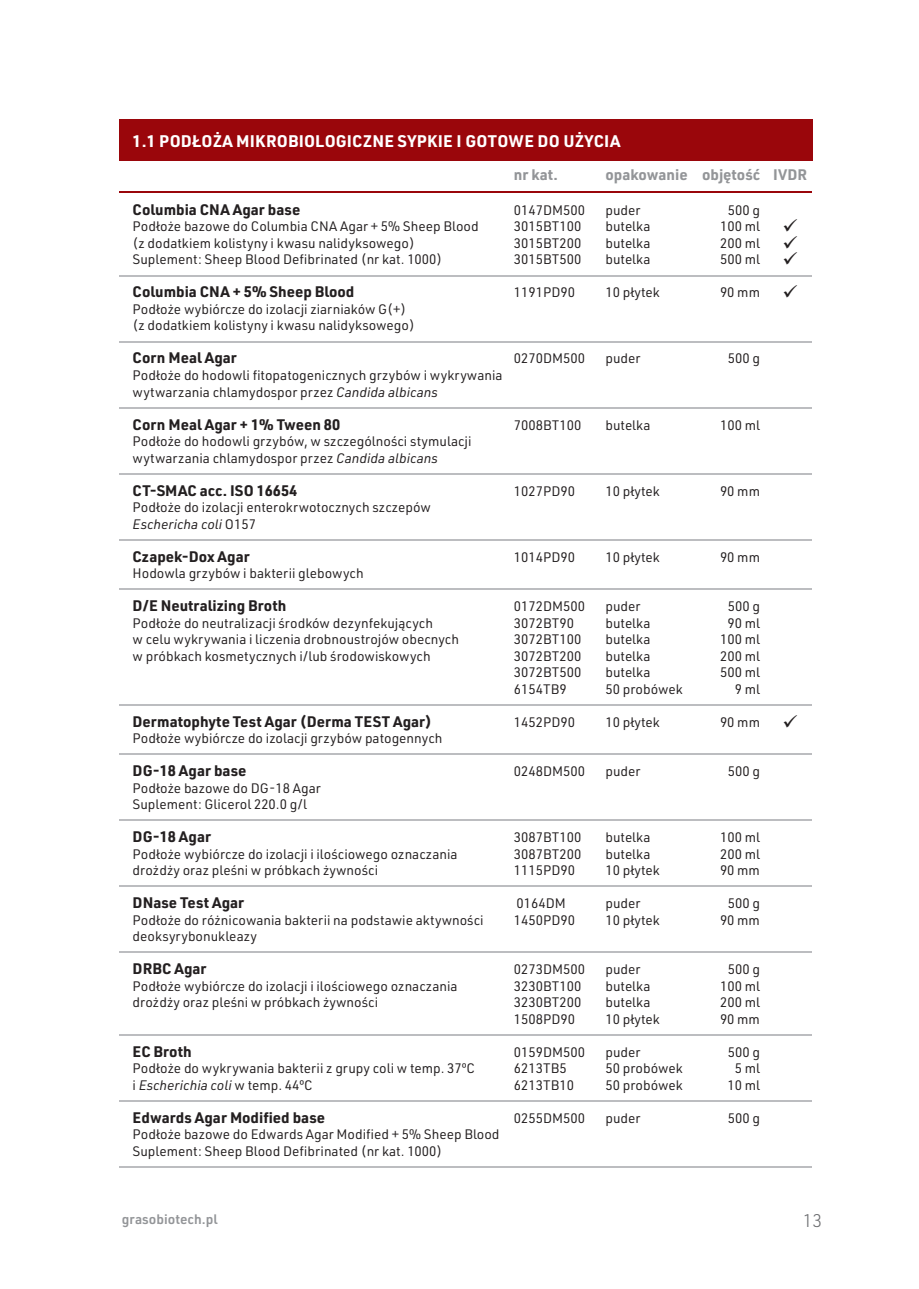
<style>
.page{position:relative;width:919px;height:1289px;background:#fff}
.page>*{position:absolute;margin:0;border:0;box-sizing:border-box;transform-origin:0 0}
.t1{font:300 18px "URWDIN";color:#6c6d70}
.t2{font:700 16.5px "URWDIN";letter-spacing:.01em;color:#fff}
.t3{font:700 15px "URWDIN";color:#231f20}
.t4{font:700 15px "URWDIN";color:#939598}
.t5{font:13.5px/16.5px "URWDIN";color:#231f20}
.t6{font:italic 13.5px "URWDIN";color:#231f20}
.t7{font:600 13.5px "URWDIN";color:#939598}
.s1{font-style:italic}
.s2{font-style:normal}
</style>
<div class="page">
<div style="left:119px;top:119px;width:693px;height:41px;background:#9a060b"></div>
<hr style="left:119px;top:191px;width:692px;height:1px;background:#9a060b">
<hr style="left:119px;top:275px;width:692px;height:1px;background:#bcbdc0">
<hr style="left:119px;top:341px;width:692px;height:1px;background:#bcbdc0">
<hr style="left:119px;top:407px;width:692px;height:1px;background:#bcbdc0">
<hr style="left:119px;top:473px;width:692px;height:1px;background:#bcbdc0">
<hr style="left:119px;top:539px;width:692px;height:1px;background:#bcbdc0">
<hr style="left:119px;top:588px;width:692px;height:2px;background:#bcbdc0">
<hr style="left:119px;top:704px;width:692px;height:1px;background:#bcbdc0">
<hr style="left:119px;top:753px;width:692px;height:2px;background:#bcbdc0">
<hr style="left:119px;top:819px;width:692px;height:2px;background:#bcbdc0">
<hr style="left:119px;top:885px;width:692px;height:2px;background:#bcbdc0">
<hr style="left:119px;top:951px;width:692px;height:2px;background:#bcbdc0">
<hr style="left:119px;top:1034px;width:692px;height:1px;background:#bcbdc0">
<hr style="left:119px;top:1100px;width:692px;height:1px;background:#bcbdc0">
<hr style="left:119px;top:1166px;width:692px;height:1px;background:#bcbdc0">
<p class="t2" style="left:133px;top:130px;width:489px">1.1 PODŁOŻA MIKROBIOLOGICZNE SYPKIE I GOTOWE DO UŻYCIA</p>
<p class="t4" style="left:514px;top:165px;width:45px">nr kat.</p>
<p class="t4" style="left:605px;top:165px;width:203px">opakowanie objętość IVDR</p>
<p class="t3" style="left:133px;top:199px;width:169px">Columbia CNA Agar base</p>
<p class="t5" style="left:514px;top:201px;width:73px">0147DM500</p>
<p class="t5" style="left:605px;top:201px;width:37px">puder</p>
<p class="t5" style="left:727px;top:201px;width:34px">500 g</p>
<p class="t5" style="left:133px;top:218px;width:347px">Podłoże bazowe do Columbia CNA Agar + 5% Sheep Blood</p>
<p class="t5" style="left:514px;top:218px;width:69px">3015BT100</p>
<p class="t5" style="left:605px;top:218px;width:46px">butelka</p>
<p class="t5" style="left:720px;top:218px;width:79px">100 ml ✓</p>
<p class="t5" style="left:133px;top:234px;width:284px">(z dodatkiem kolistyny i kwasu nalidyksowego)</p>
<p class="t5" style="left:514px;top:234px;width:69px">3015BT200</p>
<p class="t5" style="left:605px;top:234px;width:46px">butelka</p>
<p class="t5" style="left:720px;top:234px;width:79px">200 ml ✓</p>
<p class="t5" style="left:133px;top:251px;width:311px">Suplement: Sheep Blood Defibrinated (nr kat. 1000)</p>
<p class="t5" style="left:514px;top:251px;width:69px">3015BT500</p>
<p class="t5" style="left:605px;top:251px;width:46px">butelka</p>
<p class="t5" style="left:720px;top:251px;width:79px">500 ml ✓</p>
<p class="t3" style="left:133px;top:282px;width:223px">Columbia CNA + 5% Sheep Blood</p>
<p class="t5" style="left:514px;top:284px;width:63px">1191PD90</p>
<p class="t5" style="left:605px;top:284px;width:56px">10 płytek</p>
<p class="t5" style="left:720px;top:284px;width:79px">90 mm ✓</p>
<p class="t5" style="left:133px;top:300px;width:284px">Podłoże wybiórcze do izolacji ziarniaków G(+) (z dodatkiem kolistyny i kwasu nalidyksowego)</p>
<p class="t3" style="left:133px;top:348px;width:106px">Corn Meal Agar</p>
<p class="t5" style="left:514px;top:350px;width:73px">0270DM500</p>
<p class="t5" style="left:605px;top:350px;width:37px">puder</p>
<p class="t5" style="left:727px;top:350px;width:34px">500 g</p>
<p class="t5" style="left:133px;top:366px;width:371px">Podłoże do hodowli fitopatogenicznych grzybów i wykrywania wytwarzania chlamydospor przez <span class="s1">Candida albicans</span></p>
<p class="t3" style="left:133px;top:414px;width:209px">Corn Meal Agar + 1% Tween 80</p>
<p class="t5" style="left:514px;top:416px;width:69px">7008BT100</p>
<p class="t5" style="left:605px;top:416px;width:46px">butelka</p>
<p class="t5" style="left:720px;top:416px;width:41px">100 ml</p>
<p class="t5" style="left:133px;top:432px;width:340px">Podłoże do hodowli grzybów, w szczególności stymulacji wytwarzania chlamydospor przez <span class="s1">Candida albicans</span></p>
<p class="t3" style="left:133px;top:480px;width:166px">CT-SMAC acc. ISO 16654</p>
<p class="t5" style="left:514px;top:482px;width:63px">1027PD90</p>
<p class="t5" style="left:605px;top:482px;width:56px">10 płytek</p>
<p class="t5" style="left:720px;top:482px;width:41px">90 mm</p>
<p class="t5" style="left:133px;top:498px;width:300px">Podłoże do izolacji enterokrwotocznych szczepów<br><span class="s1">Eschericha coli</span> O157</p>
<p class="t3" style="left:133px;top:546px;width:119px">Czapek-Dox Agar</p>
<p class="t5" style="left:514px;top:548px;width:63px">1014PD90</p>
<p class="t5" style="left:605px;top:548px;width:56px">10 płytek</p>
<p class="t5" style="left:720px;top:548px;width:41px">90 mm</p>
<p class="t5" style="left:133px;top:564px;width:233px">Hodowla grzybów i bakterii glebowych</p>
<p class="t3" style="left:133px;top:595px;width:155px">D/E Neutralizing Broth</p>
<p class="t5" style="left:514px;top:597px;width:73px">0172DM500</p>
<p class="t5" style="left:605px;top:597px;width:37px">puder</p>
<p class="t5" style="left:727px;top:597px;width:34px">500 g</p>
<p class="t5" style="left:133px;top:614px;width:302px">Podłoże do neutralizacji środków dezynfekujących</p>
<p class="t5" style="left:514px;top:614px;width:62px">3072BT90</p>
<p class="t5" style="left:605px;top:614px;width:46px">butelka</p>
<p class="t5" style="left:727px;top:614px;width:34px">90 ml</p>
<p class="t5" style="left:133px;top:630px;width:328px">w celu wykrywania i liczenia drobnoustrojów obecnych</p>
<p class="t5" style="left:514px;top:630px;width:69px">3072BT100</p>
<p class="t5" style="left:605px;top:630px;width:46px">butelka</p>
<p class="t5" style="left:720px;top:630px;width:41px">100 ml</p>
<p class="t5" style="left:133px;top:647px;width:299px">w próbkach kosmetycznych i/lub środowiskowych</p>
<p class="t5" style="left:514px;top:647px;width:69px">3072BT200</p>
<p class="t5" style="left:605px;top:647px;width:46px">butelka</p>
<p class="t5" style="left:720px;top:647px;width:41px">200 ml</p>
<p class="t5" style="left:514px;top:663px;width:69px">3072BT500</p>
<p class="t5" style="left:605px;top:663px;width:46px">butelka</p>
<p class="t5" style="left:720px;top:663px;width:41px">500 ml</p>
<p class="t5" style="left:514px;top:680px;width:54px">6154TB9</p>
<p class="t5" style="left:605px;top:680px;width:79px">50 probówek</p>
<p class="t5" style="left:734px;top:680px;width:27px">9 ml</p>
<p class="t3" style="left:133px;top:711px;width:301px">Dermatophyte Test Agar (Derma TEST Agar)</p>
<p class="t5" style="left:514px;top:713px;width:63px">1452PD90</p>
<p class="t5" style="left:605px;top:713px;width:56px">10 płytek</p>
<p class="t5" style="left:720px;top:713px;width:79px">90 mm ✓</p>
<p class="t5" style="left:133px;top:729px;width:311px">Podłoże wybiórcze do izolacji grzybów patogennych</p>
<p class="t3" style="left:133px;top:760px;width:115px">DG-18 Agar base</p>
<p class="t5" style="left:514px;top:762px;width:73px">0248DM500</p>
<p class="t5" style="left:605px;top:762px;width:37px">puder</p>
<p class="t5" style="left:727px;top:762px;width:34px">500 g</p>
<p class="t5" style="left:133px;top:779px;width:190px">Podłoże bazowe do DG-18 Agar<br>Suplement: Glicerol 220.0 g/l</p>
<p class="t3" style="left:133px;top:826px;width:80px">DG-18 Agar</p>
<p class="t5" style="left:514px;top:828px;width:69px">3087BT100</p>
<p class="t5" style="left:605px;top:828px;width:46px">butelka</p>
<p class="t5" style="left:720px;top:828px;width:41px">100 ml</p>
<p class="t5" style="left:133px;top:845px;width:326px">Podłoże wybiórcze do izolacji i ilościowego oznaczania</p>
<p class="t5" style="left:514px;top:845px;width:69px">3087BT200</p>
<p class="t5" style="left:605px;top:845px;width:46px">butelka</p>
<p class="t5" style="left:720px;top:845px;width:41px">200 ml</p>
<p class="t5" style="left:133px;top:861px;width:247px">drożdży oraz pleśni w próbkach żywności</p>
<p class="t5" style="left:514px;top:861px;width:63px">1115PD90</p>
<p class="t5" style="left:605px;top:861px;width:56px">10 płytek</p>
<p class="t5" style="left:720px;top:861px;width:41px">90 mm</p>
<p class="t3" style="left:133px;top:892px;width:113px">DNase Test Agar</p>
<p class="t5" style="left:516px;top:894px;width:51px">0164DM</p>
<p class="t5" style="left:605px;top:894px;width:37px">puder</p>
<p class="t5" style="left:727px;top:894px;width:34px">500 g</p>
<p class="t5" style="left:133px;top:911px;width:352px">Podłoże do różnicowania bakterii na podstawie aktywności</p>
<p class="t5" style="left:514px;top:911px;width:63px">1450PD90</p>
<p class="t5" style="left:605px;top:911px;width:56px">10 płytek</p>
<p class="t5" style="left:720px;top:911px;width:41px">90 mm</p>
<p class="t5" style="left:133px;top:927px;width:126px">deoksyrybonukleazy</p>
<p class="t3" style="left:133px;top:958px;width:75px">DRBC Agar</p>
<p class="t5" style="left:514px;top:960px;width:73px">0273DM500</p>
<p class="t5" style="left:605px;top:960px;width:37px">puder</p>
<p class="t5" style="left:727px;top:960px;width:34px">500 g</p>
<p class="t5" style="left:133px;top:977px;width:326px">Podłoże wybiórcze do izolacji i ilościowego oznaczania</p>
<p class="t5" style="left:514px;top:977px;width:69px">3230BT100</p>
<p class="t5" style="left:605px;top:977px;width:46px">butelka</p>
<p class="t5" style="left:720px;top:977px;width:41px">100 ml</p>
<p class="t5" style="left:133px;top:993px;width:247px">drożdży oraz pleśni w próbkach żywności</p>
<p class="t5" style="left:514px;top:993px;width:69px">3230BT200</p>
<p class="t5" style="left:605px;top:993px;width:46px">butelka</p>
<p class="t5" style="left:720px;top:993px;width:41px">200 ml</p>
<p class="t5" style="left:514px;top:1010px;width:63px">1508PD90</p>
<p class="t5" style="left:605px;top:1010px;width:56px">10 płytek</p>
<p class="t5" style="left:720px;top:1010px;width:41px">90 mm</p>
<p class="t3" style="left:133px;top:1041px;width:61px">EC Broth</p>
<p class="t5" style="left:514px;top:1043px;width:73px">0159DM500</p>
<p class="t5" style="left:605px;top:1043px;width:37px">puder</p>
<p class="t5" style="left:727px;top:1043px;width:34px">500 g</p>
<p class="t5" style="left:133px;top:1059px;width:344px">Podłoże do wykrywania bakterii z grupy coli w temp. 37ºC</p>
<p class="t5" style="left:514px;top:1059px;width:54px">6213TB5</p>
<p class="t5" style="left:605px;top:1059px;width:79px">50 probówek</p>
<p class="t5" style="left:734px;top:1059px;width:27px">5 ml</p>
<p class="t6" style="left:133px;top:1076px;width:182px"><span class="s2">i</span> Escherichia coli <span class="s2">w temp. 44ºC</span></p>
<p class="t5" style="left:514px;top:1076px;width:62px">6213TB10</p>
<p class="t5" style="left:605px;top:1076px;width:79px">50 probówek</p>
<p class="t5" style="left:727px;top:1076px;width:34px">10 ml</p>
<p class="t3" style="left:133px;top:1107px;width:194px">Edwards Agar Modified base</p>
<p class="t5" style="left:514px;top:1109px;width:73px">0255DM500</p>
<p class="t5" style="left:605px;top:1109px;width:37px">puder</p>
<p class="t5" style="left:727px;top:1109px;width:34px">500 g</p>
<p class="t5" style="left:133px;top:1125px;width:368px">Podłoże bazowe do Edwards Agar Modified + 5% Sheep Blood<br>Suplement: Sheep Blood Defibrinated (nr kat. 1000)</p>
<p class="t7" style="left:122px;top:1210px;width:97px">grasobiotech.pl</p>
<h1 class="t1" style="left:802px;top:1208px;width:21px">13</h1>
</div>
